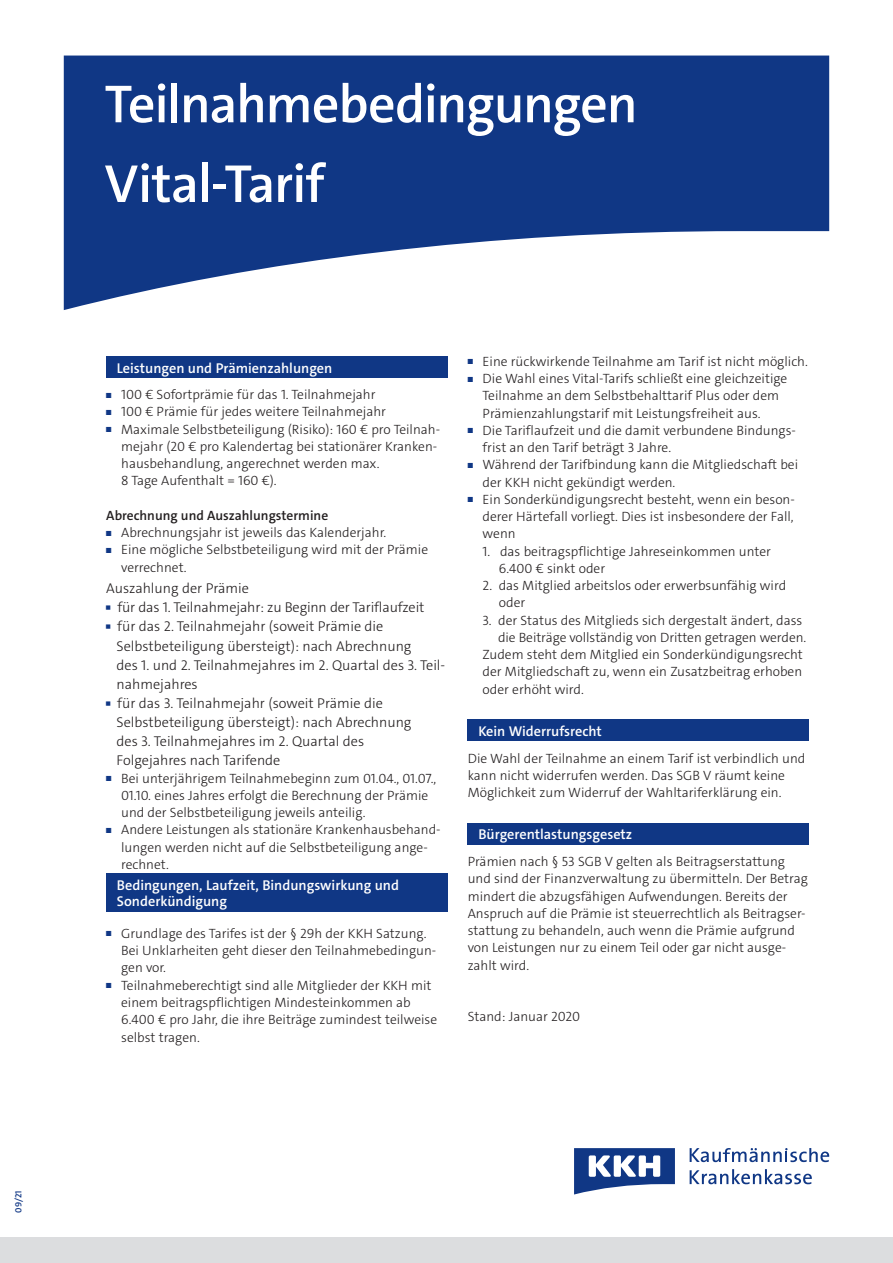
<style>
.page{position:relative;width:893px;height:1263px;background:#fff}
.page>*{position:absolute;margin:0;border:0;box-sizing:border-box;transform-origin:0 0}
.t1{font:600 54px/79.7px "The Sans C4 s";letter-spacing:-.025em;color:#fff}
.t2{font:300 14.25px/19px "The Sans C4 s";color:#231f20}
.t3{font:600 14.25px/16.5px "The Sans C4 s";color:#fff}
.t4{font:300 13.5px/17.2px "The Sans C4 s";color:#231f20}
.t5{font:600 13.5px "The Sans C4 s";color:#231f20}
.t6{font:600 9px "The Sans C4 s";color:#103785}
.s1{font-size:7.5px;color:#103785}
.s2{color:#103785}
</style>
<div class="page">
<svg style="left:64px;top:56px;width:765px;height:254px;fill:#103785"></svg>
<div style="left:0;top:1237px;width:893px;height:26px;background:#dcdddf"></div>
<div style="left:106px;top:357px;width:341px;height:21px;background:#103785"></div>
<div style="left:106px;top:873px;width:341px;height:39px;background:#103785"></div>
<div style="left:468px;top:720px;width:341px;height:21px;background:#103785"></div>
<div style="left:468px;top:823px;width:341px;height:21px;background:#103785"></div>
<svg style="left:574px;top:1148px;width:101px;height:46px"></svg>
<svg style="left:690px;top:1169px;width:122px;height:15px"></svg>
<svg style="left:690px;top:1148px;width:139px;height:14px"></svg>
<p class="t6" style="left:13px;top:1213px;width:24px;rotate:-90deg">09/21</p>
<h1 class="t1" style="left:105px;top:65px;width:535px">Teilnahmebedingungen<br>Vital-Tarif</h1>
<p class="t3" style="left:117px;top:360px;width:217px">Leistungen und Prämienzahlungen</p>
<p class="t4" style="left:106px;top:386px;width:271px"><span class="s1">■</span> 100 € Sofortprämie für das 1. Teilnahmejahr</p>
<p class="t4" style="left:106px;top:403px;width:281px"><span class="s1">■</span> 100 € Prämie für jedes weitere Teilnahmejahr</p>
<p class="t4" style="left:121px;top:420px;width:320px;text-indent:-15px"><span class="s1">■</span> Maximale Selbstbeteiligung (Risiko): 160 € pro Teilnah&shy;mejahr (20 € pro Kalendertag bei stationärer Kranken&shy;hausbehandlung, angerechnet werden max.<br>8 Tage Aufenthalt = 160 €).</p>
<p class="t5" style="left:106px;top:507px;width:223px">Abrechnung und Auszahlungstermine</p>
<p class="t4" style="left:106px;top:524px;width:281px"><span class="s1">■</span> Abrechnungsjahr ist jeweils das Kalenderjahr.</p>
<p class="t4" style="left:121px;top:541px;width:308px;text-indent:-15px"><span class="s1">■</span> Eine mögliche Selbstbeteiligung wird mit der Prämie verrechnet.</p>
<p class="t2" style="left:106px;top:579px;width:320px">Auszahlung der Prämie<br><span class="s2">▘</span> für das 1. Teilnahmejahr: zu Beginn der Tariflaufzeit <span class="s2">▘</span> für das 2. Teilnahmejahr (soweit Prämie die</p>
<p class="t2" style="left:117px;top:636px;width:296px">Selbstbeteiligung übersteigt): nach Abrechnung</p>
<p class="t2" style="left:117px;top:655px;width:330px">des 1. und 2. Teilnahmejahres im 2. Quartal des 3. Teil-</p>
<p class="t2" style="left:117px;top:675px;width:83px">nahmejahres</p>
<p class="t2" style="left:106px;top:694px;width:278px"><span class="s2">▘</span> für das 3. Teilnahmejahr (soweit Prämie die</p>
<p class="t2" style="left:117px;top:713px;width:296px">Selbstbeteiligung übersteigt): nach Abrechnung</p>
<p class="t2" style="left:117px;top:732px;width:249px">des 3. Teilnahmejahres im 2. Quartal des</p>
<p class="t2" style="left:117px;top:751px;width:165px">Folgejahres nach Tarifende</p>
<p class="t4" style="left:121px;top:770px;width:317px;text-indent:-15px"><span class="s1">■</span> Bei unterjährigem Teilnahmebeginn zum 01.04., 01.07.,<br>01.10. eines Jahres erfolgt die Berechnung der Prämie und der Selbstbeteiligung jeweils anteilig.</p>
<p class="t4" style="left:121px;top:821px;width:321px;text-indent:-15px"><span class="s1">■</span> Andere Leistungen als stationäre Krankenhausbehand&shy;lungen werden nicht auf die Selbstbeteiligung ange&shy;rechnet.</p>
<p class="t3" style="left:117px;top:877px;width:284px">Bedingungen, Laufzeit, Bindungswirkung und<br>Sonderkündigung</p>
<p class="t4" style="left:121px;top:925px;width:317px;text-indent:-15px"><span class="s1">■</span> Grundlage des Tarifes ist der § 29h der KKH Satzung.<br>Bei Unklarheiten geht dieser den Teilnahmebedingun&shy;gen vor.</p>
<p class="t4" style="left:121px;top:977px;width:318px;text-indent:-15px"><span class="s1">■</span> Teilnahmeberechtigt sind alle Mitglieder der KKH mit einem beitragspflichtigen Mindesteinkommen ab 6.400 € pro Jahr, die ihre Beiträge zumindest teilweise selbst tragen.</p>
<p class="t4" style="left:468px;top:353px;width:342px"><span class="s1">■</span> Eine rückwirkende Teilnahme am Tarif ist nicht möglich.</p>
<p class="t4" style="left:483px;top:370px;width:306px;text-indent:-15px"><span class="s1">■</span> Die Wahl eines Vital-Tarifs schließt eine gleichzeitige<br>Teilnahme an dem Selbstbehalttarif Plus oder dem<br>Prämienzahlungstarif mit Leistungsfreiheit aus.</p>
<p class="t4" style="left:483px;top:422px;width:315px;text-indent:-15px"><span class="s1">■</span> Die Tariflaufzeit und die damit verbundene Bindungs&shy;frist an den Tarif beträgt 3 Jahre.</p>
<p class="t4" style="left:483px;top:456px;width:317px;text-indent:-15px"><span class="s1">■</span> Während der Tarifbindung kann die Mitgliedschaft bei der KKH nicht gekündigt werden.</p>
<p class="t4" style="left:483px;top:491px;width:314px;text-align:justify;text-indent:-15px"><span class="s1">■</span> Ein Sonderkündigungsrecht besteht, wenn ein beson&shy;derer Härtefall vorliegt. Dies ist insbesondere der Fall, wenn</p>
<p class="t4" style="left:499px;top:542px;width:274px;text-indent:-16px">1. das beitragspflichtige Jahreseinkommen unter<br>6.400 € sinkt oder</p>
<p class="t4" style="left:499px;top:577px;width:289px;text-indent:-16px">2. das Mitglied arbeitslos oder erwerbsunfähig wird oder</p>
<p class="t4" style="left:483px;top:611px;width:321px">3. der Status des Mitglieds sich dergestalt ändert, dass</p>
<p class="t4" style="left:498px;top:629px;width:310px">die Beiträge vollständig von Dritten getragen werden.</p>
<p class="t4" style="left:483px;top:646px;width:322px">Zudem steht dem Mitglied ein Sonderkündigungsrecht</p>
<p class="t4" style="left:483px;top:663px;width:321px">der Mitgliedschaft zu, wenn ein Zusatzbeitrag erhoben</p>
<p class="t4" style="left:483px;top:680px;width:103px">oder erhöht wird.</p>
<p class="t3" style="left:478px;top:723px;width:125px">Kein Widerrufsrecht</p>
<p class="t4" style="left:468px;top:749px;width:339px">Die Wahl der Teilnahme an einem Tarif ist verbindlich und kann nicht widerrufen werden. Das SGB V räumt keine<br>Möglichkeit zum Widerruf der Wahltariferklärung ein.</p>
<p class="t3" style="left:478px;top:826px;width:155px">Bürgerentlastungsgesetz</p>
<p class="t4" style="left:468px;top:853px;width:342px">Prämien nach § 53 SGB V gelten als Beitragserstattung und sind der Finanzverwaltung zu übermitteln. Der Betrag mindert die abzugsfähigen Aufwendungen. Bereits der Anspruch auf die Prämie ist steuerrechtlich als Beitragser&shy;stattung zu behandeln, auch wenn die Prämie aufgrund von Leistungen nur zu einem Teil oder gar nicht ausge&shy;zahlt wird.</p>
<p class="t4" style="left:468px;top:1008px;width:114px">Stand: Januar 2020</p>
</div>
